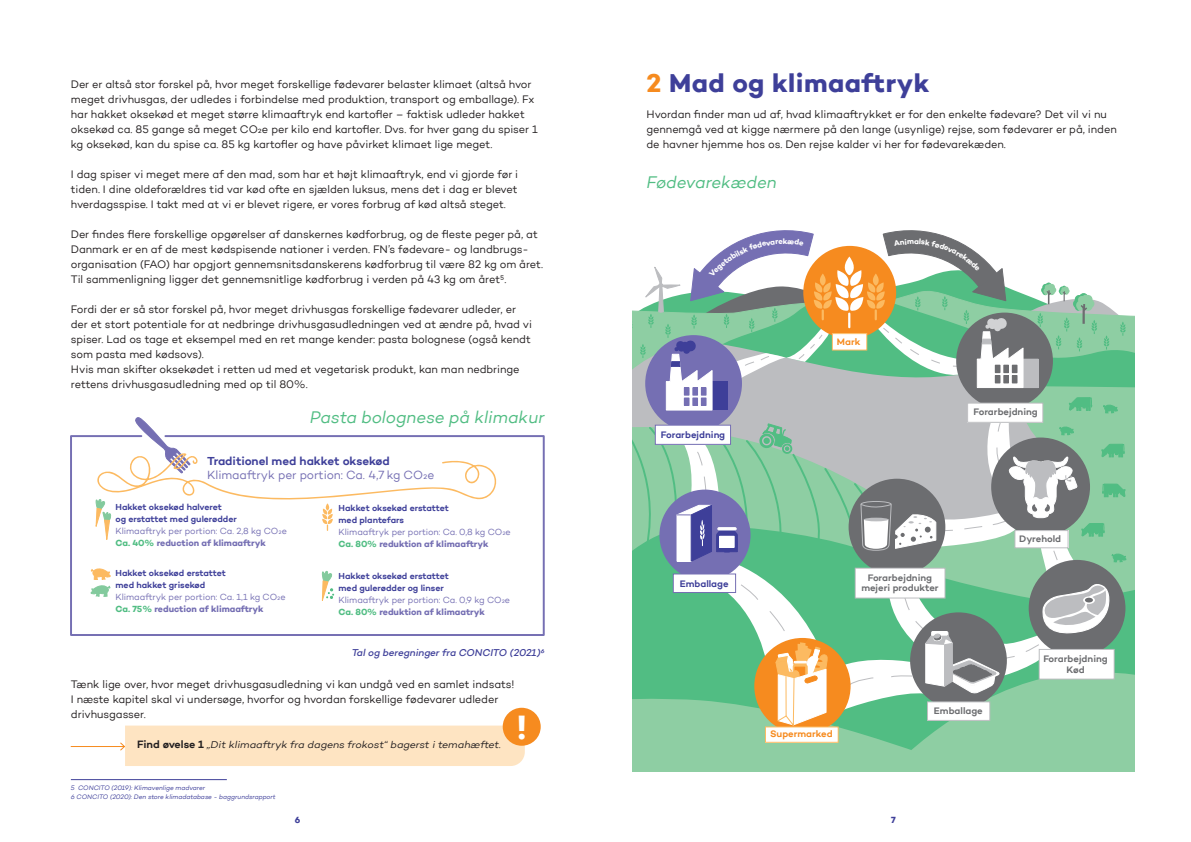
<style>
.page{position:relative;width:1191px;height:842px;background:#fff}
.page>*{position:absolute;margin:0;border:0;box-sizing:border-box;transform-origin:0 0}
.t1{font:700 34px "Campton";color:#fff}
.t2{font:700 26px "Campton";letter-spacing:.02em;color:#3e3f99}
.t3{font:italic 17px "Campton";letter-spacing:-.005em;color:#51bd83}
.t4{font:12px "Campton Book 2";letter-spacing:-.005em;color:#756fb3}
.t5{font:600 12px "Campton";letter-spacing:-.005em;color:#3e3f99}
.t6{font:11px/15px "Campton Book 2";letter-spacing:-.005em;color:#231f20}
.t7{font:11px/15px "Campton";letter-spacing:-.005em;color:#231f20}
.t8{font:italic 500 10px "Campton";letter-spacing:-.01em;color:#3e3f99}
.t9{font:italic 9.9px "Campton";letter-spacing:-.005em;color:#231f20;scale:1.07 1}
.t10{font:600 9.7px/10.7px "Campton";color:#6c6d70;text-align:center}
.t11{font:600 9.7px "Campton";color:#3e3f99}
.t12{font:600 9.7px "Campton";color:#f68b1f}
.t13{font:9px/12px "Campton Book 2";letter-spacing:-.005em;color:#756fb3}
.t14{font:600 9px/12px "Campton";letter-spacing:-.005em;color:#3e3f99}
.t15{font:700 9px "Campton";color:#3e3f99}
.t16{font:700 7.8px "Campton";color:#fff}
.t17{font:italic 6.5px/9px "Campton";letter-spacing:-.005em;color:#3e3f99}
.s1{font-family:"Campton Book 2"}
.s2{font-family:"Campton"}
.s3{font-family:"Campton";font-weight:700;color:#51bd83}
.s4{font-family:"Campton";font-weight:700}
.s5{font-family:"Campton Medium Italic 2";font-weight:400;font-style:normal}
.s6{font-weight:600;font-style:normal;font-size:11px}
.s7{color:#f68b1f}
</style>
<div class="page">
<hr style="left:71px;top:746px;width:53px;height:1px;background:#f68b1f">
<div style="left:120px;top:725px;width:405px;height:41px;background:#fee4c2"></div>
<div style="left:503px;top:708px;width:38px;height:38px;background:#f68b1f;border-radius:50%"></div>
<svg style="left:70px;top:435px;width:475px;height:201px"></svg>
<svg style="left:91px;top:559px;width:20px;height:38px"></svg>
<svg style="left:321px;top:570px;width:13px;height:42px"></svg>
<svg style="left:95px;top:417px;width:402px;height:130px"></svg>
<hr style="left:71px;top:779px;width:156px;height:1px;background:#3e3f99">
<svg style="left:632px;top:230px;width:502px;height:541px"></svg>
<p class="t7" style="left:71px;top:77px;width:468px"><span class="s1">Der er altså stor forskel på, hvor meget forskellige fødevarer belaster klimaet (altså hvor meget drivhusgas, der udledes i forbindelse med produktion, transport og emballage). Fx </span>har hakket oksekød et meget større klimaaftryk end kartofler – faktisk udleder hakket <span class="s1">oksekød ca. 85 gange så meget CO</span>2e per kilo end kartofler. Dvs. for hver gang du spiser 1 kg oksekød, kan du spise ca. 85 kg kartofler og have påvirket klimaet lige meget.</p>
<p class="t6" style="left:71px;top:167px;width:449px;text-align:justify">I dag spiser vi meget mere af den mad, som har et højt klimaaftryk, end vi gjorde før i tiden. I dine oldeforældres tid var kød ofte en sjælden luksus, mens det i dag er blevet hverdagsspise. I takt med at vi er blevet rigere, er vores forbrug af kød altså steget.</p>
<p class="t6" style="left:71px;top:227px;width:474px"><span class="s2">Der findes flere forskellige opgørelser af danskernes kødforbrug, og de fleste peger på, at </span>Danmark er en af de mest kødspisende nationer i verden. FN’s fødevare- og landbrugs&shy;organisation (FAO) har opgjort gennemsnitsdanskerens kødforbrug til være 82 kg om året.<br>Til sammenligning ligger det gennemsnitlige kødforbrug i verden på 43 kg om året<span class="s2">5</span>.</p>
<p class="t6" style="left:71px;top:302px;width:463px">Fordi der er så stor forskel på, hvor meget drivhusgas forskellige fødevarer udleder, er der et stort potentiale for at nedbringe drivhusgasudledningen ved at ændre på, hvad vi spiser. Lad os tage et eksempel med en ret mange kender: pasta bolognese (også kendt som pasta med kødsovs).</p>
<p class="t6" style="left:71px;top:362px;width:450px">Hvis man skifter oksekødet i retten ud med et vegetarisk produkt, kan man nedbringe rettens drivhusgasudledning med op til 80%.</p>
<h3 class="t3" style="left:310px;top:407px;width:236px">Pasta bolognese på klimakur</h3>
<h4 class="t5" style="left:207px;top:453px;width:184px">Traditionel med hakket oksekød</h4>
<p class="t4" style="left:207px;top:467px;width:229px">Klimaaftryk per portion: Ca. 4,7 kg CO<span class="s2">2</span>e</p>
<h5 class="t14" style="left:115px;top:501px;width:123px">Hakket oksekød halveret<br>og erstattet med gulerødder</h5>
<p class="t13" style="left:115px;top:525px;width:173px">Klimaaftryk per portion: Ca. 2,8 kg CO<span class="s2">2</span>e<br><span class="s3">Ca. 40%</span> <span class="s4">reduction af klimaaftryk</span></p>
<h5 class="t14" style="left:338px;top:502px;width:112px">Hakket oksekød erstattet med plantefars</h5>
<p class="t13" style="left:338px;top:526px;width:174px">Klimaaftryk per portion: Ca. 0,8 kg CO<span class="s2">2</span>e<br><span class="s3">Ca. 80%</span> <span class="s4">reduktion af klimaaftryk</span></p>
<h5 class="t14" style="left:115px;top:567px;width:112px">Hakket oksekød erstattet med hakket grisekød</h5>
<p class="t13" style="left:115px;top:591px;width:172px">Klimaaftryk per portion: Ca. 1,1 kg CO<span class="s2">2</span>e<br><span class="s3">Ca. 75%</span> <span class="s4">reduction af klimaaftryk</span></p>
<h5 class="t14" style="left:338px;top:570px;width:112px">Hakket oksekød erstattet med gulerødder og linser</h5>
<p class="t13" style="left:338px;top:594px;width:173px">Klimaaftryk per portion: Ca. 0,9 kg CO<span class="s2">2</span>e<br><span class="s3">Ca. 80%</span> <span class="s4">reduktion af klimaatryk</span></p>
<p class="t8" style="left:352px;top:647px;width:194px">Tal og beregninger fra CONCITO (2021)<span class="s5">6</span></p>
<p class="t6" style="left:71px;top:677px;width:445px">Tænk lige over, hvor meget drivhusgasudledning vi kan undgå ved en samlet indsats!<br>I næste kapitel skal vi undersøge, hvorfor og hvordan forskellige fødevarer udleder drivhusgasser.</p>
<p class="t9" style="left:137px;top:739px;width:342px"><span class="s6">Find øvelse 1</span> „Dit klimaaftryk fra dagens frokost“ bagerst i temahæftet.</p>
<p class="t17" style="left:71px;top:783px;width:206px">5 CONCITO (2019): Klimavenlige madvarer<br>6 CONCITO (2020): Den store klimadatabase - baggrundsrapport</p>
<h1 class="t1" style="left:517px;top:705px;width:12px">!</h1>
<h1 class="t2" style="left:646px;top:66px;width:284px"><span class="s7">2</span> Mad og klimaaftryk</h1>
<p class="t6" style="left:646px;top:107px;width:472px"><span class="s2">Hvordan finder man ud af, hvad klimaaftrykket er for den enkelte fødevare? Det vil vi nu </span>gennemgå ved at kigge nærmere på den lange (usynlige) rejse, som fødevarer er på, inden de havner hjemme hos os. Den rejse kalder vi her for fødevarekæden.</p>
<h2 class="t3" style="left:646px;top:172px;width:132px">Fødevarekæden</h2>
<p class="t11" style="left:661px;top:428px;width:66px">Forarbejdning</p>
<p class="t11" style="left:680px;top:577px;width:50px">Emballage</p>
<p class="t16" style="left:782px;top:236px;width:6px">k</p>
<p class="t12" style="left:837px;top:336px;width:25px">Mark</p>
<p class="t10" style="left:973px;top:406px;width:66px">Forarbejdning</p>
<p class="t10" style="left:861px;top:572px;width:79px">Forarbejdning mejeri produkter</p>
<p class="t10" style="left:1019px;top:533px;width:43px">Dyrehold</p>
<p class="t10" style="left:1043px;top:653px;width:66px">Forarbejdning<br>Kød</p>
<p class="t10" style="left:934px;top:706px;width:50px">Emballage</p>
<p class="t12" style="left:770px;top:728px;width:64px">Supermarked</p>
<p class="t15" style="left:295px;top:815px;width:7px">6</p>
<p class="t15" style="left:891px;top:815px;width:6px">7</p>
</div>
